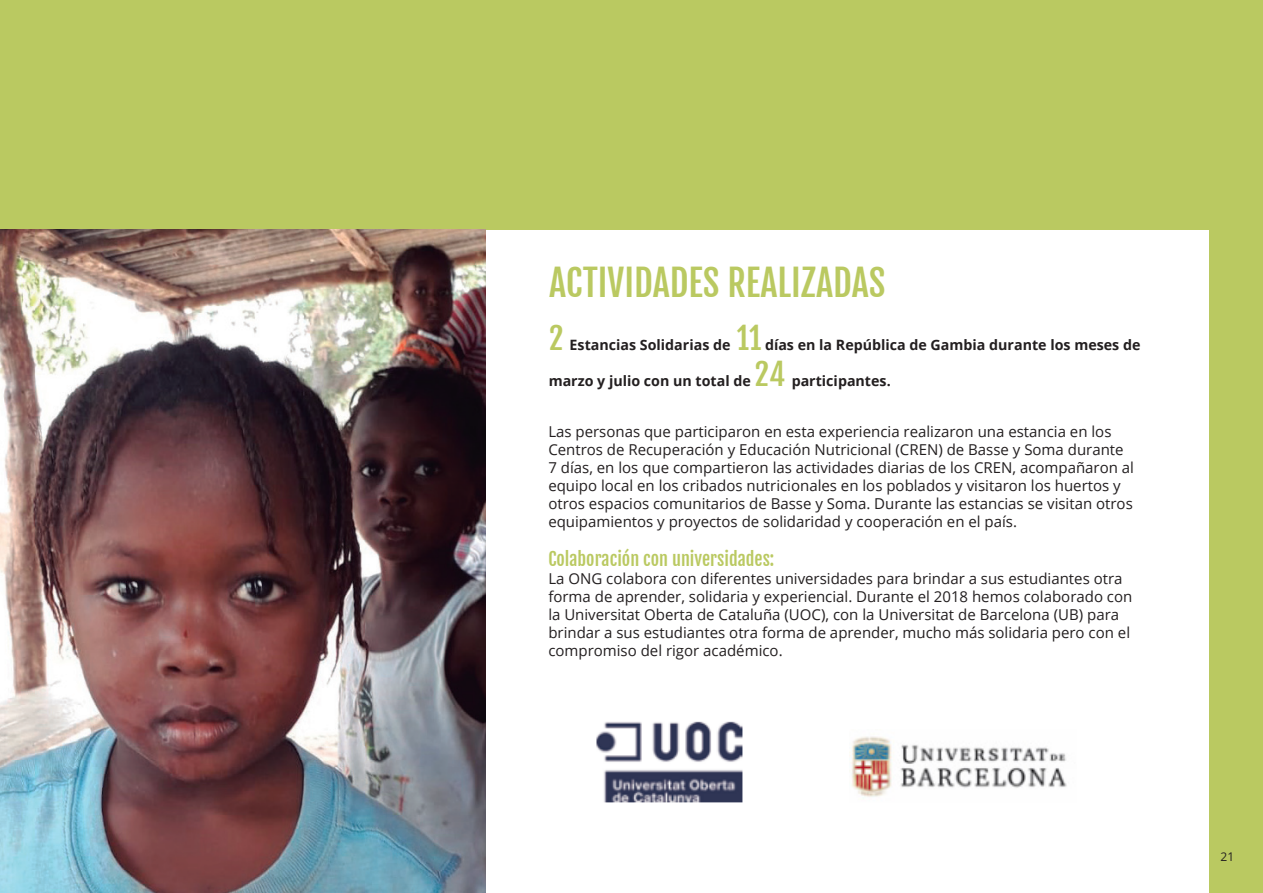
<style>
.page{position:relative;width:1263px;height:893px;background:#fff}
.page>*{position:absolute;margin:0;border:0;box-sizing:border-box;transform-origin:0 0}
.titulomedianosincurs{font:36px "Fjalla One";color:#bac961}
.textopequeño{font:18px "Fjalla One";color:#bac961}
.textopequeño-2{font:15px/18px "Open Sans";color:#231f20}
.t1{font:700 14.25px "Open Sans";color:#231f20}
.t2{font:12px "Open Sans";color:#231f20}
.s1{font-family:"Fjalla One";font-weight:400;font-size:30px;color:#bac961}
</style>
<div class="page">
<div style="left:0;top:0;width:1263px;height:229px;background:#bac961"></div>
<div style="left:1209px;top:0;width:54px;height:893px;background:#bac961"></div>
<img style="left:596px;top:721px;width:147px;height:82px">
<img style="left:851px;top:736px;width:216px;height:61px">
<img style="left:0;top:230px;width:486px;height:663px">
<p class="titulomedianosincurs" style="left:549px;top:260px;width:338px">ACTIVIDADES REALIZADAS</p>
<p class="t1" style="left:549px;top:335px;width:593px"><span class="s1">2</span> Estancias Solidarias de <span class="s1">11</span> días en la República de Gambia durante los meses de</p>
<p class="t1" style="left:549px;top:371px;width:344px">marzo y julio con un total de <span class="s1">24</span> participantes.</p>
<p class="textopequeño-2" style="left:548px;top:422px;width:587px">Las personas que participaron en esta experiencia realizaron una estancia en los Centros de Recuperación y Educación Nutricional (CREN) de Basse y Soma durante 7 días, en los que compartieron las actividades diarias de los CREN, acompañaron al equipo local en los cribados nutricionales en los poblados y visitaron los huertos y otros espacios comunitarios de Basse y Soma. Durante las estancias se visitan otros equipamientos y proyectos de solidaridad y cooperación en el país.</p>
<p class="textopequeño" style="left:548px;top:548px;width:228px">Colaboración con universidades:</p>
<p class="textopequeño-2" style="left:548px;top:569px;width:585px">La ONG colabora con diferentes universidades para brindar a sus estudiantes otra forma de aprender, solidaria y experiencial. Durante el 2018 hemos colaborado con la Universitat Oberta de Cataluña (UOC), con la Universitat de Barcelona (UB) para brindar a sus estudiantes otra forma de aprender, mucho más solidaria pero con el compromiso del rigor académico.</p>
<p class="t2" style="left:1220px;top:848px;width:15px">21</p>
</div>
